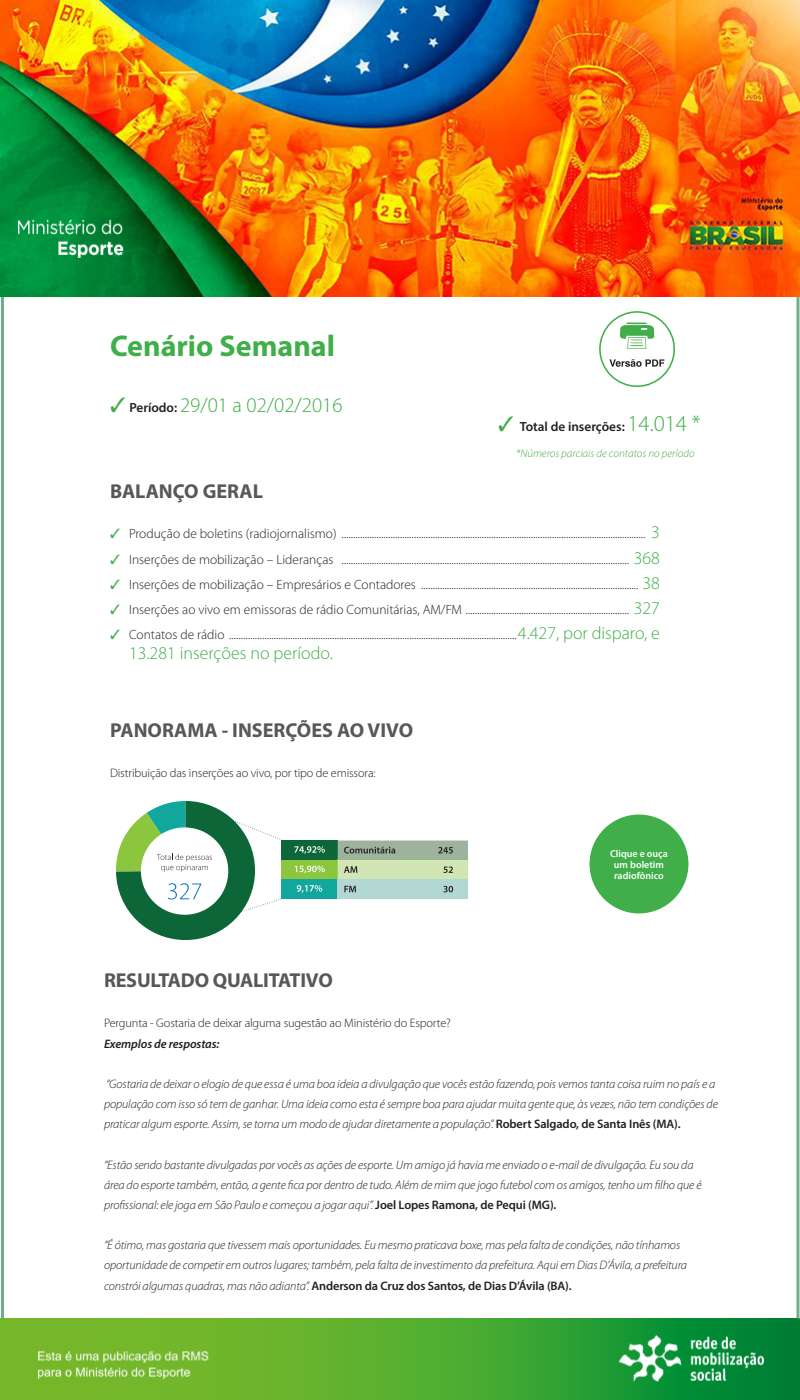
<style>
.page{position:relative;width:800px;height:1400px;background:#fff}
.page>*{position:absolute;margin:0;border:0;box-sizing:border-box;transform-origin:0 0}
.t1{font:700 30px "Myriad Pro";color:#40ae49}
.t2{font:300 20.8px "Myriad Pro";color:#40ae49}
.assinatura_depoiment{font:700 20.2px "Myriad Pro";letter-spacing:-.005em;color:#57585a}
.t3{font:300 17.9px "Myriad Pro";color:#40ae49}
.t4{font:300 13.4px "Myriad Pro";color:#231f20}
.t5{font:600 13.3px "Myriad Pro";color:#231f20}
.assinatura_depoiment-2{font:italic 300 12.3px/20.2px "Myriad Pro";letter-spacing:-.01em;color:#231f20}
.assinatura_depoiment-3{font:300 12.3px "Myriad Pro";letter-spacing:-.01em;color:#231f20}
.assinatura_depoiment-4{font:italic 600 12.3px "Myriad Pro";letter-spacing:-.01em;color:#231f20}
.t6{font:italic 300 11.2px "Myriad Pro";color:#40ae49}
.t7{font:600 10px/11px "Myriad Pro";color:#fff;text-align:center}
.s1{font-weight:600;font-size:13.3px;color:#231f20}
.s2{color:#40ae49}
.s3{font-weight:300;font-size:22.7px;color:#40ae49}
.s4{font-size:17.9px;color:#40ae49}
.s5{font-weight:600;font-style:normal}
</style>
<div class="page">
<div style="left:590px;top:815px;width:98px;height:98px;background:#40ae49;border-radius:50%"></div>
<div style="left:599px;top:311px;width:76px;height:76px;border:2px solid #40ae49;border-radius:50%"></div>
<svg style="left:620px;top:322px;width:34px;height:27px"></svg>
<svg style="left:609px;top:359px;width:55px;height:8px"></svg>
<img style="left:0;top:0;width:800px;height:296px">
<img style="left:0;top:1318px;width:800px;height:82px">
<div style="left:281px;top:841px;width:57px;height:19px;background:#0c6638"></div>
<div style="left:281px;top:860px;width:57px;height:19px;background:#8bc63e"></div>
<div style="left:281px;top:879px;width:57px;height:20px;background:#12a79d"></div>
<div style="left:338px;top:879px;width:130px;height:20px;background:#b3d8d4"></div>
<svg style="left:338px;top:841px;width:130px;height:38px;background:#b0c4a1"></svg>
<svg style="left:344px;top:886px;width:12px;height:6px"></svg>
<svg style="left:443px;top:886px;width:10px;height:6px"></svg>
<svg style="left:116px;top:801px;width:209px;height:139px"></svg>
<p class="t1" style="left:110px;top:326px;width:227px">Cenário Semanal</p>
<p class="t2" style="left:110px;top:393px;width:234px">✓ <span class="s1">Período:</span> 29/01 a 02/02/2016</p>
<p class="t5" style="left:498px;top:418px;width:204px"><span class="s2">✓</span> Total de inserções: <span class="s3">14.014 *</span></p>
<p class="t6" style="left:516px;top:447px;width:180px">*Números parciais de contatos no período</p>
<p class="assinatura_depoiment" style="left:110px;top:478px;width:154px">BALANÇO GERAL</p>
<p class="t4" style="left:110px;top:527px;width:552px"><span class="s2">✓</span> Produção de boletins (radiojornalismo) .................................................................................................................................. <span class="s4">3</span></p>
<p class="t4" style="left:110px;top:552px;width:552px"><span class="s2">✓</span> Inserções de mobilização – Lideranças ........................................................................................................................... <span class="s4">368</span></p>
<p class="t4" style="left:110px;top:577px;width:552px"><span class="s2">✓</span> Inserções de mobilização – Empresários e Contadores ............................................................................................. <span class="s4">38</span></p>
<p class="t4" style="left:110px;top:602px;width:552px"><span class="s2">✓</span> Inserções ao vivo em emissoras de rádio Comunitárias, AM/FM ...................................................................... <span class="s4">327</span></p>
<p class="t4" style="left:110px;top:627px;width:552px"><span class="s2">✓</span> Contatos de rádio ...........................................................................................................................<span class="s4">4.427, por disparo, e</span></p>
<p class="t3" style="left:129px;top:643px;width:205px">13.281 inserções no período.</p>
<p class="assinatura_depoiment" style="left:110px;top:717px;width:305px">PANORAMA - INSERÇÕES AO VIVO</p>
<p class="assinatura_depoiment-3" style="left:110px;top:767px;width:267px">Distribuição das inserções ao vivo, por tipo de emissora:</p>
<p class="t7" style="left:610px;top:848px;width:59px">Clique e ouça um boletim radiofônico</p>
<p class="assinatura_depoiment" style="left:104px;top:967px;width:230px">RESULTADO QUALITATIVO</p>
<p class="assinatura_depoiment-3" style="left:104px;top:1017px;width:348px">Pergunta - Gostaria de deixar alguma sugestão ao Ministério do Esporte?</p>
<p class="assinatura_depoiment-4" style="left:104px;top:1036px;width:117px">Exemplos de respostas:</p>
<p class="assinatura_depoiment-2" style="left:104px;top:1074px;width:615px">“Gostaria de deixar o elogio de que essa é uma boa ideia a divulgação que vocês estão fazendo, pois vemos tanta coisa ruim no país e a população com isso só tem de ganhar. Uma ideia como esta é sempre boa para ajudar muita gente que, às vezes, não tem condições de praticar algum esporte. Assim, se torna um modo de ajudar diretamente a população”. <span class="s5">Robert Salgado, de Santa Inês (MA).</span></p>
<p class="assinatura_depoiment-2" style="left:104px;top:1155px;width:599px">“Estão sendo bastante divulgadas por vocês as ações de esporte. Um amigo já havia me enviado o e-mail de divulgação. Eu sou da área do esporte também, então, a gente fica por dentro de tudo. Além de mim que jogo futebol com os amigos, tenho um filho que é profissional: ele joga em São Paulo e começou a jogar aqui”. <span class="s5">Joel Lopes Ramona, de Pequi (MG).</span></p>
<p class="assinatura_depoiment-2" style="left:104px;top:1235px;width:585px">“É ótimo, mas gostaria que tivessem mais oportunidades. Eu mesmo praticava boxe, mas pela falta de condições, não tínhamos oportunidade de competir em outros lugares; também, pela falta de investimento da prefeitura. Aqui em Dias D’Ávila, a prefeitura constrói algumas quadras, mas não adianta”. <span class="s5">Anderson da Cruz dos Santos, de Dias D’Ávila (BA).</span></p>
</div>
